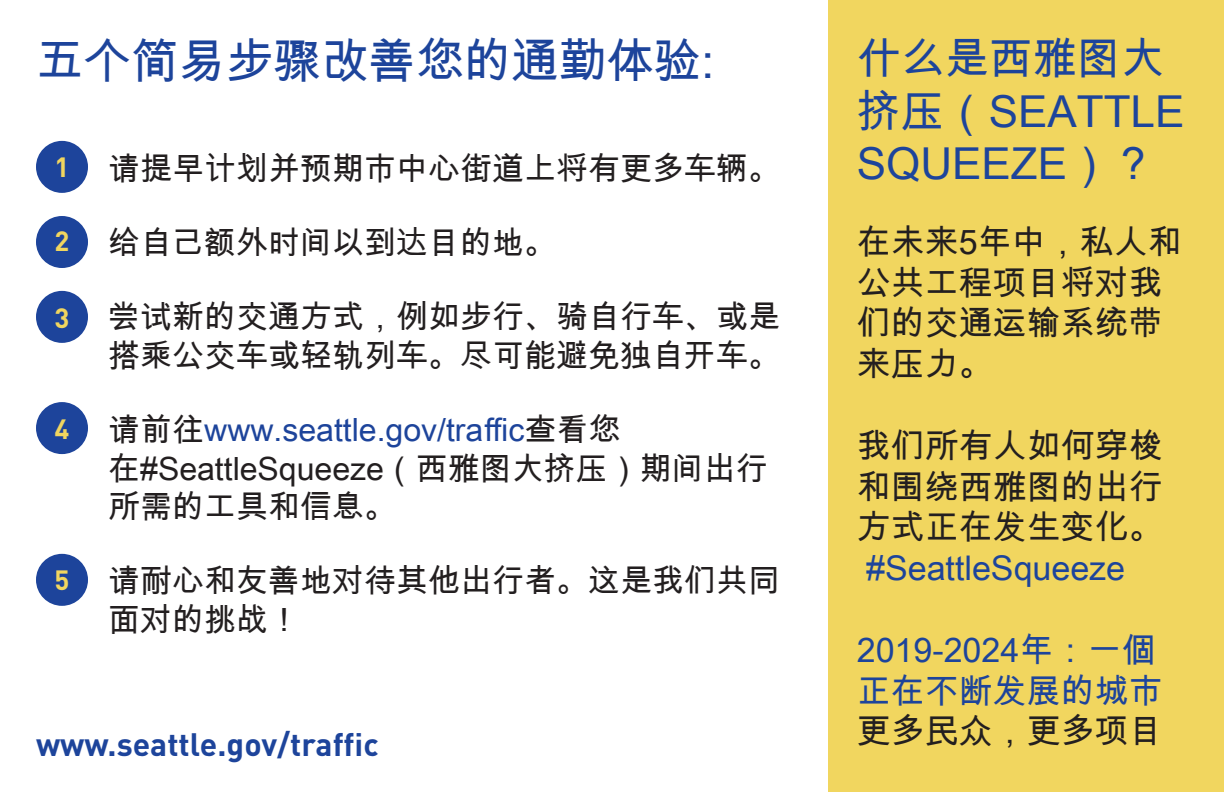
<style>
.page{position:relative;width:1224px;height:792px;background:#fff}
.page>*{position:absolute;margin:0;border:0;box-sizing:border-box;transform-origin:0 0}
.t1{font:48px "Arial Unicode MS";letter-spacing:-.01em;color:#1d449b}
.t2{font:44px/52.8px "Arial Unicode MS";color:#1d449b}
.t3{font:34px/40.8px "Arial Unicode MS";color:#231f20}
.t4{font:34px/40.8px "Arial Unicode MS";color:#1d449b}
.t5{font:32px/38.4px "Arial Unicode MS";color:#231f20}
.t6{font:700 32px "DIN Pro";color:#1d449b}
.t7{font:700 27.6px "DIN Pro";color:#f1d65f}
.s1{color:#1d449b}
</style>
<div class="page">
<div style="left:828px;top:0;width:396px;height:792px;background:#f1d65f"></div>
<div style="left:36px;top:141px;width:52px;height:52px;background:#1d449b;border-radius:50%"></div>
<div style="left:36px;top:216px;width:52px;height:52px;background:#1d449b;border-radius:50%"></div>
<div style="left:36px;top:291px;width:52px;height:52px;background:#1d449b;border-radius:50%"></div>
<div style="left:36px;top:402px;width:52px;height:52px;background:#1d449b;border-radius:50%"></div>
<div style="left:36px;top:554px;width:52px;height:52px;background:#1d449b;border-radius:50%"></div>
<p class="t1" style="left:36px;top:26px;width:680px">五个简易步骤改善您的通勤体验:</p>
<p class="t2" style="left:857px;top:31px;width:329px">什么是西雅图大挤压（SEATTLE<br>SQUEEZE）？</p>
<p class="t3" style="left:857px;top:221px;width:326px">在未来5年中，私人和公共工程项目将对我们的交通运输系统带来压力。</p>
<p class="t5" style="left:108px;top:148px;width:673px">请提早计划并预期市中心街道上将有更多车辆。</p>
<p class="t7" style="left:55px;top:144px;width:16px">1</p>
<p class="t5" style="left:108px;top:223px;width:449px">给自己额外时间以到达目的地。</p>
<p class="t7" style="left:55px;top:218px;width:16px">2</p>
<p class="t5" style="left:108px;top:297px;width:673px">尝试新的交通方式，例如步行、骑自行车、或是搭乘公交车或轻轨列车。尽可能避免独自开车。</p>
<p class="t7" style="left:55px;top:295px;width:16px">3</p>
<p class="t7" style="left:55px;top:406px;width:16px">4</p>
<p class="t7" style="left:55px;top:557px;width:16px">5</p>
<p class="t5" style="left:108px;top:410px;width:661px">请前往<span class="s1">www.seattle.gov/traffic</span>查看您在#SeattleSqueeze（西雅图大挤压）期间出行所需的工具和信息。</p>
<p class="t5" style="left:108px;top:561px;width:673px">请耐心和友善地对待其他出行者。这是我们共同面对的挑战！</p>
<p class="t6" style="left:36px;top:717px;width:344px">www.seattle.gov/traffic</p>
<p class="t3" style="left:857px;top:425px;width:308px;text-align:justify">我们所有人如何穿梭和围绕西雅图的出行方式正在发生变化。</p>
<p class="t4" style="left:866px;top:547px;width:260px">#SeattleSqueeze</p>
<p class="t4" style="left:857px;top:629px;width:308px">2019-2024年：一個正在不断发展的城市</p>
<p class="t3" style="left:857px;top:710px;width:308px">更多民众，更多项目</p>
</div>
